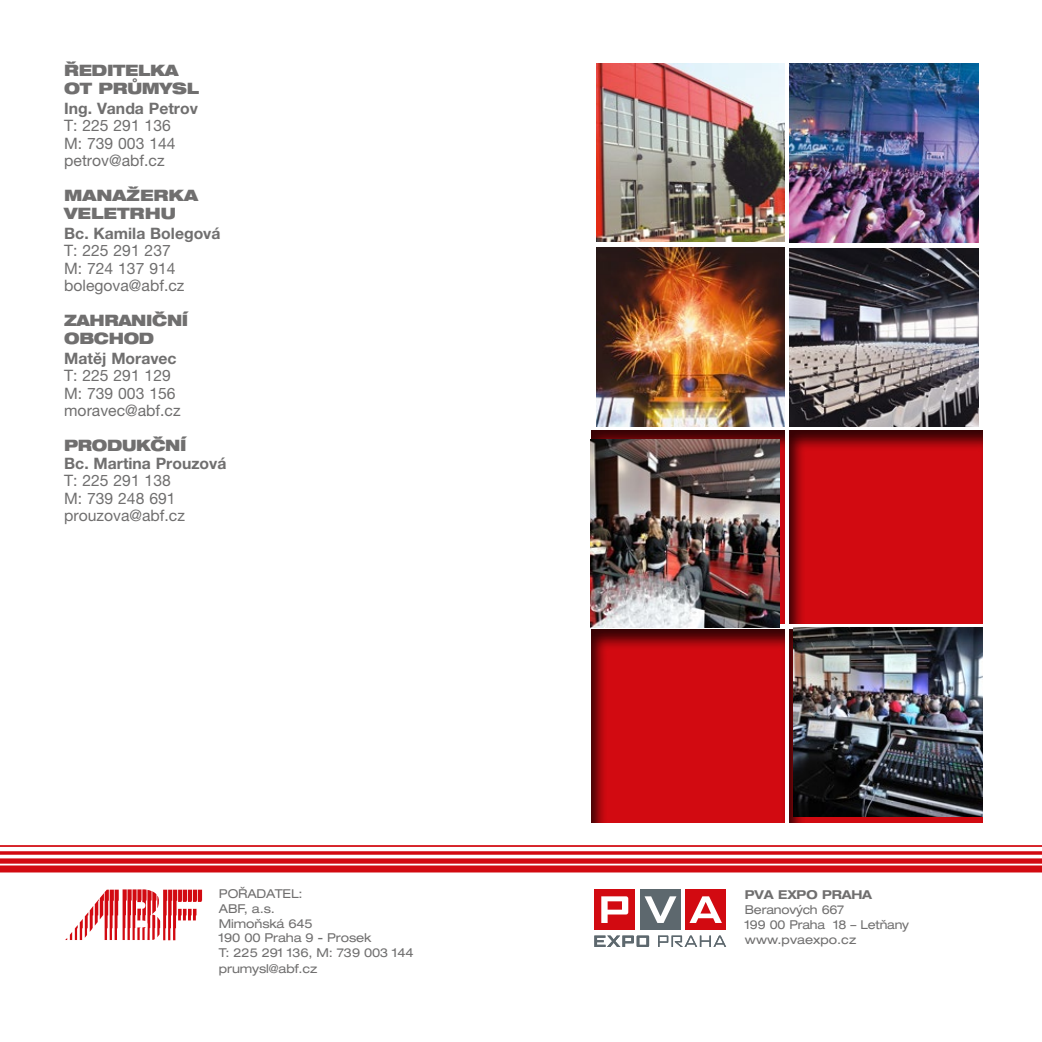
<style>
.page{position:relative;width:1042px;height:1042px;background:#fff}
.page>*{position:absolute;margin:0;border:0;box-sizing:border-box;transform-origin:0 0}
.t1{font:15.75px/17.5px "Helvetica Neue LT Pro";color:#706f6f}
.t2{font:700 15.75px "Helvetica Neue LT Pro";color:#706f6f}
.t3{font:900 expanded 15.75px/17.5px "Helvetica Neue LT Pro";letter-spacing:-.02em;color:#706f6f;scale:.95 1}
.t4{font:900 expanded 15.75px/17.5px "Helvetica Neue LT Pro";letter-spacing:-.02em;color:#706f6f}
.t5{font:900 expanded 15.75px/17.5px "Helvetica Neue LT Pro";color:#706f6f}
.t6{font:expanded 12.25px/14.9px "Helvetica Neue LT Pro";letter-spacing:-.01em;color:#706f6f}
.t7{font:700 expanded 12.25px "Helvetica Neue LT Pro";letter-spacing:-.015em;color:#706f6f}
</style>
<div class="page">
<div style="left:0;top:865px;width:1042px;height:7px;background:#d20a11"></div>
<div style="left:0;top:858px;width:1042px;height:5px;background:#d20a11"></div>
<svg style="left:0;top:851px;width:1042px;height:4px"></svg>
<hr style="left:0;top:845px;width:1042px;height:2px;background:#d20a11">
<img style="left:596px;top:247px;width:189px;height:170px">
<img style="left:789px;top:248px;width:189px;height:169px">
<img style="left:596px;top:63px;width:189px;height:179px">
<img style="left:789px;top:64px;width:189px;height:178px">
<div style="left:576px;top:615px;width:225px;height:209px;background:#000;opacity:.75"></div>
<div style="left:576px;top:417px;width:225px;height:208px;background:#000;opacity:.75"></div>
<div style="left:774px;top:615px;width:226px;height:209px;background:#000;opacity:.75"></div>
<div style="left:774px;top:417px;width:226px;height:208px;background:#000;opacity:.75"></div>
<img style="left:590px;top:439px;width:189px;height:189px">
<img style="left:794px;top:628px;width:188px;height:188px">
<div style="left:594px;top:889px;width:41px;height:41px;background:#d20a11"></div>
<div style="left:640px;top:889px;width:41px;height:41px;background:#5d686e"></div>
<div style="left:685px;top:889px;width:41px;height:41px;background:#d20a11"></div>
<svg style="left:601px;top:896px;width:27px;height:27px"></svg>
<svg style="left:644px;top:896px;width:32px;height:27px"></svg>
<svg style="left:689px;top:896px;width:33px;height:27px"></svg>
<svg style="left:594px;top:935px;width:132px;height:12px"></svg>
<svg style="left:65px;top:889px;width:137px;height:51px"></svg>
<p class="t4" style="left:64px;top:61px;width:136px">ŘEDITELKA<br>OT PRŮMYSL</p>
<p class="t2" style="left:64px;top:98px;width:135px">Ing. Vanda Petrov</p>
<p class="t1" style="left:64px;top:117px;width:113px">T: 225 291 136<br>M: 739 003 144 petrov@abf.cz</p>
<p class="t5" style="left:64px;top:186px;width:135px">MANAŽERKA<br>VELETRHU</p>
<p class="t2" style="left:64px;top:223px;width:158px">Bc. Kamila Bolegová</p>
<p class="t1" style="left:64px;top:242px;width:122px">T: 225 291 237<br>M: 724 137 914 bolegova@abf.cz</p>
<p class="t3" style="left:64px;top:311px;width:132px">ZAHRANIČNÍ<br>OBCHOD</p>
<p class="t2" style="left:64px;top:348px;width:114px">Matěj Moravec</p>
<p class="t1" style="left:64px;top:367px;width:118px">T: 225 291 129<br>M: 739 003 156 moravec@abf.cz</p>
<p class="t3" style="left:64px;top:436px;width:130px">PRODUKČNÍ</p>
<p class="t2" style="left:64px;top:453px;width:164px">Bc. Martina Prouzová</p>
<p class="t1" style="left:64px;top:472px;width:122px">T: 225 291 138<br>M: 739 248 691 prouzova@abf.cz</p>
<p class="t6" style="left:219px;top:886px;width:196px">POŘADATEL:<br>ABF, a.s.<br>Mimoňská 645<br>190 00 Praha 9 - Prosek<br>T: 225 291 136, M: 739 003 144 prumysl@abf.cz</p>
<p class="t7" style="left:745px;top:887px;width:129px">PVA EXPO PRAHA</p>
<p class="t6" style="left:745px;top:902px;width:166px">Beranových 667<br>199 00 Praha 18 – Letňany www.pvaexpo.cz</p>
</div>
